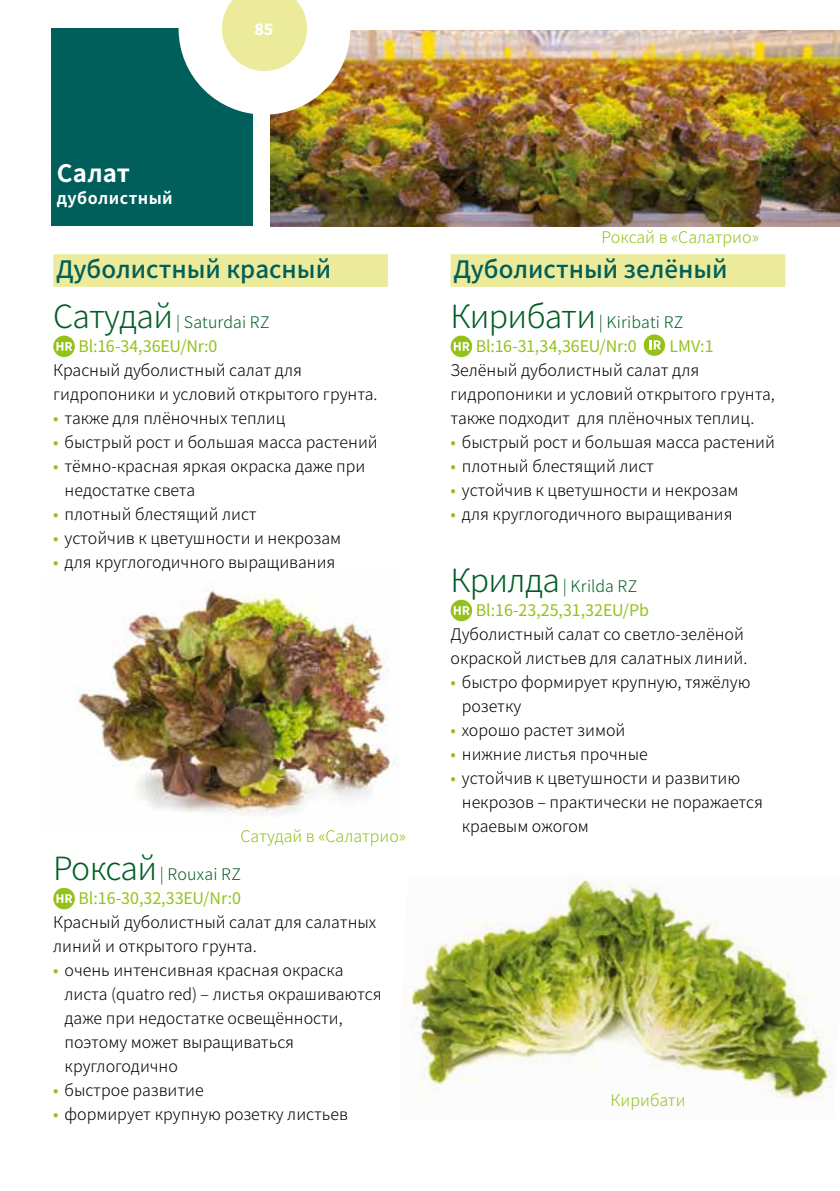
<style>
.page{position:relative;width:840px;height:1191px;background:#fff}
.page>*{position:absolute;margin:0;border:0;box-sizing:border-box;transform-origin:0 0}
.t1{font:500 24px "Source Han Sans TC";color:#005f5a}
.t2{font:700 24px "Source Han Sans TC";letter-spacing:.01em;color:#fff}
.t3{font:700 18px "Source Sans Pro";color:#fff}
.t4{font:300 16px/24px "Source Han Sans TC";color:#000}
.t5{font:16px/24px "Source Han Sans TC";color:#94c11a}
.t6{font:300 16px "Source Han Sans TC";color:#94c11a}
.t7{font:700 16px "Source Han Sans TC";letter-spacing:.025em;color:#fff}
.s1{font-weight:300;font-size:32px;color:#005e24}
.s2{font-weight:300;color:#005e24}
.s3{font-family:"Source Sans Pro";font-weight:400;font-size:18px;color:#94c11a}
.s4{font-weight:500;font-size:24px;color:#fff}
</style>
<div class="page">
<img style="left:75px;top:590px;width:323px;height:226px">
<div style="left:51px;top:28px;width:201px;height:198px;background:#005f5a"></div>
<img style="left:270px;top:30px;width:568px;height:197px">
<svg style="left:178px;top:0;width:172px;height:115px"></svg>
<div style="left:53px;top:254px;width:335px;height:33px;background:#ebeb9b"></div>
<div style="left:53px;top:335px;width:22px;height:22px;background:#94c11a;border-radius:50%"></div>
<svg style="left:56px;top:342px;width:16px;height:9px"></svg>
<svg style="left:53px;top:887px;width:22px;height:22px"></svg>
<svg style="left:56px;top:894px;width:16px;height:9px"></svg>
<div style="left:450px;top:254px;width:334px;height:33px;background:#ebeb9b"></div>
<svg style="left:450px;top:335px;width:22px;height:22px"></svg>
<svg style="left:453px;top:342px;width:16px;height:9px"></svg>
<svg style="left:643px;top:334px;width:21px;height:22px"></svg>
<svg style="left:649px;top:340px;width:11px;height:9px"></svg>
<svg style="left:450px;top:599px;width:22px;height:22px"></svg>
<svg style="left:453px;top:606px;width:16px;height:9px"></svg>
<img style="left:404px;top:879px;width:431px;height:221px">
<p class="t3" style="left:254px;top:17px;width:21px">85</p>
<h1 class="t2" style="left:57px;top:160px;width:75px">Салат</h1>
<p class="t7" style="left:57px;top:189px;width:117px">дуболистный</p>
<h1 class="t1" style="left:56px;top:255px;width:276px">Дуболистный красный</h1>
<p class="t5" style="left:78px;top:310px;width:192px;text-indent:-25px"><span class="s1">Сатудай</span> <span class="s2">| Saturdai RZ<br></span>Bl:16-34,36EU/Nr:0</p>
<p class="t4" style="left:53px;top:358px;width:326px">Красный дуболистный салат для гидропоники и условий открытого грунта.</p>
<p class="t4" style="left:53px;top:406px;width:233px"><span class="s3">•</span> также для плёночных теплиц</p>
<p class="t4" style="left:53px;top:430px;width:326px"><span class="s3">•</span> быстрый рост и большая масса растений</p>
<p class="t4" style="left:64px;top:454px;width:302px;text-indent:-11px"><span class="s3">•</span> тёмно-красная яркая окраска даже при недостатке света</p>
<p class="t4" style="left:53px;top:502px;width:205px"><span class="s3">•</span> плотный блестящий лист</p>
<p class="t4" style="left:53px;top:526px;width:289px"><span class="s3">•</span> устойчив к цветушности и некрозам</p>
<p class="t4" style="left:53px;top:550px;width:283px"><span class="s3">•</span> для круглогодичного выращивания</p>
<p class="t6" style="left:240px;top:827px;width:167px">Cатудай в «Салатрио»</p>
<p class="t5" style="left:53px;top:862px;width:189px;text-align:right"><span class="s1">Роксай</span> <span class="s2">| Rouxai RZ<br></span>Bl:16-30,32,33EU/Nr:0</p>
<p class="t4" style="left:53px;top:910px;width:324px">Красный дуболистный салат для салатных линий и открытого грунта.</p>
<p class="t4" style="left:64px;top:958px;width:318px;text-indent:-11px"><span class="s3">•</span> очень интенсивная красная окраска листа (quatro red) – листья окрашиваются даже при недостатке освещённости, поэтому может выращиваться круглогодично</p>
<p class="t4" style="left:53px;top:1078px;width:152px"><span class="s3">•</span> быстрое развитие</p>
<p class="t4" style="left:53px;top:1102px;width:296px"><span class="s3">•</span> формирует крупную розетку листьев</p>
<p class="t6" style="left:601px;top:228px;width:159px">Роксай в «Салатрио»</p>
<h1 class="t1" style="left:453px;top:255px;width:275px">Дуболистный зелёный</h1>
<p class="t5" style="left:475px;top:310px;width:209px;text-indent:-25px"><span class="s1">Кирибати</span> <span class="s2">| Kiribati RZ<br></span>Bl:16-31,34,36EU/Nr:0</p>
<p class="t5" style="left:669px;top:334px;width:46px">LMV:1</p>
<p class="t4" style="left:450px;top:358px;width:326px">Зелёный дуболистный салат для гидропоники и условий открытого грунта, также подходит для плёночных теплиц.</p>
<p class="t4" style="left:450px;top:430px;width:326px"><span class="s3">•</span> быстрый рост и большая масса растений</p>
<p class="t4" style="left:450px;top:454px;width:205px"><span class="s3">•</span> плотный блестящий лист</p>
<p class="t4" style="left:450px;top:478px;width:289px"><span class="s3">•</span> устойчив к цветушности и некрозам</p>
<p class="t4" style="left:450px;top:502px;width:283px"><span class="s3">•</span> для круглогодичного выращивания</p>
<p class="t5" style="left:475px;top:574px;width:175px;text-indent:-25px"><span class="s1">Крилда</span> <span class="s2">| Krilda RZ<br></span>Bl:16-23,25,31,32EU/Pb</p>
<p class="t4" style="left:450px;top:622px;width:298px">Дуболистный салат со светло-зелёной окраской листьев для салатных линий.</p>
<p class="t4" style="left:461px;top:670px;width:290px;text-indent:-11px"><span class="s3">•</span> быстро формирует крупную, тяжёлую розетку</p>
<p class="t4" style="left:450px;top:718px;width:176px"><span class="s3">•</span> хорошо растет зимой</p>
<p class="t4" style="left:450px;top:742px;width:199px"><span class="s3">•</span> нижние листья прочные</p>
<p class="t4" style="left:461px;top:766px;width:302px;text-indent:-11px"><span class="s3">•</span> устойчив к цветушности и развитию некрозов – практически не поражается краевым ожогом<span class="s4">ёный</span></p>
<p class="t6" style="left:610px;top:1091px;width:76px">Кирибати</p>
</div>
